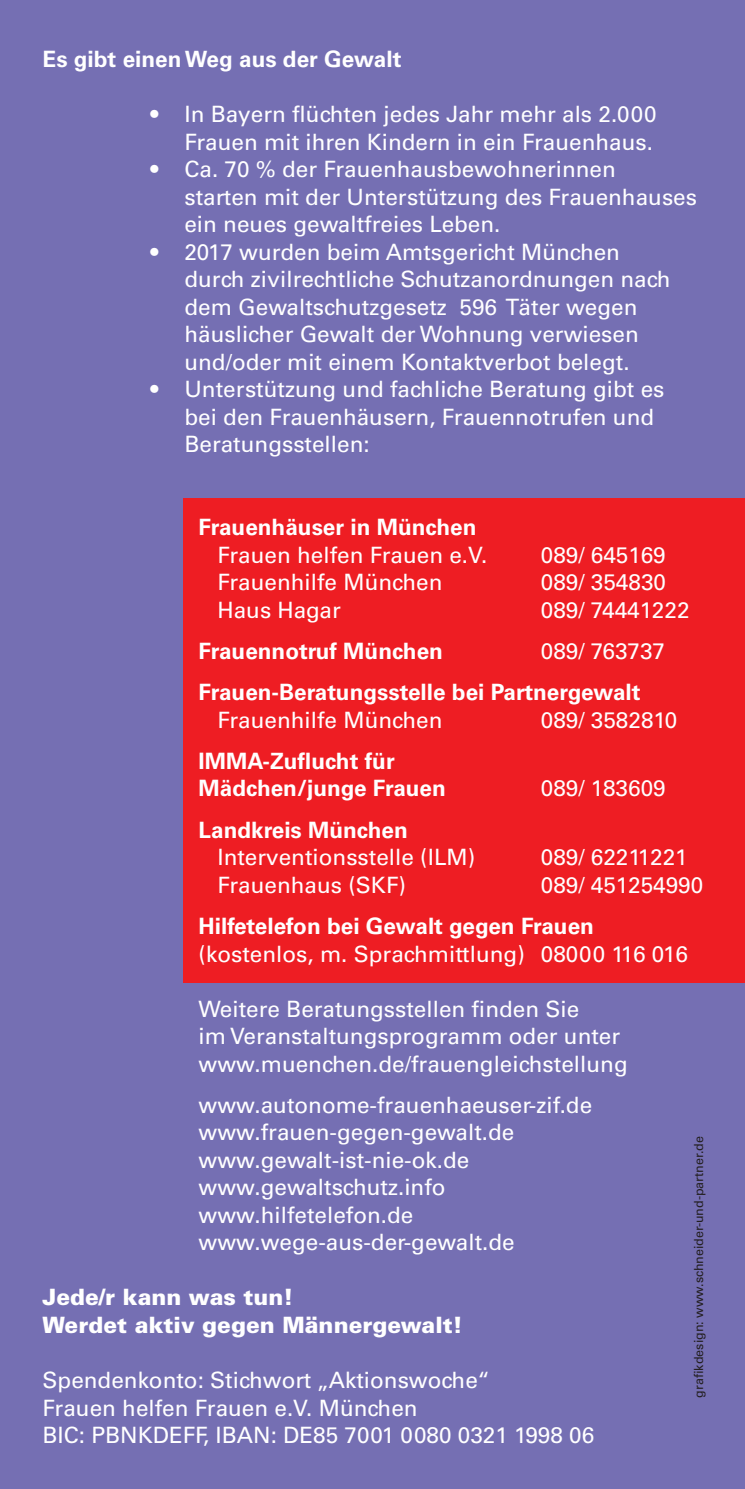
<style>
.page{position:relative;width:745px;height:1489px;background:#fff}
.page>*{position:absolute;margin:0;border:0;box-sizing:border-box;transform-origin:0 0}
.t1{font:22.5px/27.5px "Univers LT Std";color:#fff}
.t2{font:700 22.5px/27.5px "Univers LT Std";color:#fff}
.t3{font:900 22.5px/27.5px "Univers LT Std";color:#fff}
.t4{font:12.5px "Univers LT Std";color:#231f20}
.s1{font-weight:900}
</style>
<div class="page">
<div style="left:0;top:0;width:744px;height:1488px;background:#756fb3"></div>
<div style="left:183px;top:498px;width:561px;height:485px;background:#ee1d23"></div>
<p class="t2" style="left:43px;top:48px;width:360px">Es gibt einen Weg aus der Gewalt</p>
<p class="t1" style="left:149px;top:103px;width:509px;text-align:right"><span class="s1">•</span> In Bayern flüchten jedes Jahr mehr als 2.000<br>Frauen mit ihren Kindern in ein Frauenhaus.</p>
<p class="t1" style="left:184px;top:158px;width:513px;text-indent:-35px"><span class="s1">•</span> Ca. 70 % der Frauenhausbewohnerinnen<br>starten mit der Unterstützung des Frauenhauses ein neues gewaltfreies Leben.</p>
<p class="t1" style="left:184px;top:240px;width:487px;text-indent:-35px"><span class="s1">•</span> 2017 wurden beim Amtsgericht München durch zivilrechtliche Schutzanordnungen nach dem Gewaltschutzgesetz 596 Täter wegen häuslicher Gewalt der Wohnung verwiesen und/oder mit einem Kontaktverbot belegt.</p>
<p class="t1" style="left:184px;top:378px;width:481px;text-indent:-35px"><span class="s1">•</span> Unterstützung und fachliche Beratung gibt es bei den Frauenhäusern, Frauennotrufen und<br>Beratungsstellen:</p>
<p class="t2" style="left:198px;top:515px;width:279px">Frauenhäuser in München</p>
<p class="t1" style="left:217px;top:543px;width:271px">Frauen helfen Frauen e.V.</p>
<p class="t1" style="left:540px;top:543px;width:126px">089/ 645169</p>
<p class="t1" style="left:217px;top:570px;width:226px">Frauenhilfe München</p>
<p class="t1" style="left:540px;top:570px;width:127px">089/ 354830</p>
<p class="t1" style="left:217px;top:598px;width:125px">Haus Hagar</p>
<p class="t1" style="left:540px;top:598px;width:150px">089/ 74441222</p>
<p class="t2" style="left:198px;top:639px;width:246px">Frauennotruf München</p>
<p class="t1" style="left:540px;top:639px;width:126px">089/ 763737</p>
<p class="t2" style="left:198px;top:680px;width:443px">Frauen-Beratungsstelle bei Partnergewalt</p>
<p class="t1" style="left:217px;top:708px;width:226px">Frauenhilfe München</p>
<p class="t1" style="left:540px;top:708px;width:138px">089/ 3582810</p>
<p class="t2" style="left:198px;top:749px;width:248px">IMMA-Zuflucht für<br>Mädchen/junge Frauen</p>
<p class="t1" style="left:540px;top:776px;width:126px">089/ 183609</p>
<p class="t2" style="left:198px;top:818px;width:210px">Landkreis München</p>
<p class="t1" style="left:217px;top:845px;width:259px">Interventionsstelle (ILM)</p>
<p class="t1" style="left:540px;top:845px;width:148px">089/ 62211221</p>
<p class="t1" style="left:217px;top:873px;width:190px">Frauenhaus (SKF)</p>
<p class="t1" style="left:540px;top:873px;width:164px">089/ 451254990</p>
<p class="t2" style="left:198px;top:914px;width:396px">Hilfetelefon bei Gewalt gegen Frauen</p>
<p class="t1" style="left:198px;top:941px;width:490px">(kostenlos, m. Sprachmittlung) 08000 116 016</p>
<p class="t1" style="left:198px;top:996px;width:430px">Weitere Beratungsstellen finden Sie<br>im Veranstaltungsprogramm oder unter www.muenchen.de/frauengleichstellung</p>
<p class="t1" style="left:198px;top:1093px;width:395px">www.autonome-frauenhaeuser-zif.de www.frauen-gegen-gewalt.de www.gewalt-ist-nie-ok.de www.gewaltschutz.info www.hilfetelefon.de www.wege-aus-der-gewalt.de</p>
<p class="t4" style="left:693px;top:1397px;width:263px;rotate:-90deg">grafikdesign: www.schneider-und-partner.de</p>
<p class="t3" style="left:43px;top:1285px;width:421px">Jede/r kann was tun!<br>Werdet aktiv gegen Männergewalt!</p>
<p class="t1" style="left:43px;top:1368px;width:553px">Spendenkonto: Stichwort „Aktionswoche“<br>Frauen helfen Frauen e.V. München<br>BIC: PBNKDEFF, IBAN: DE85 7001 0080 0321 1998 06</p>
</div>
